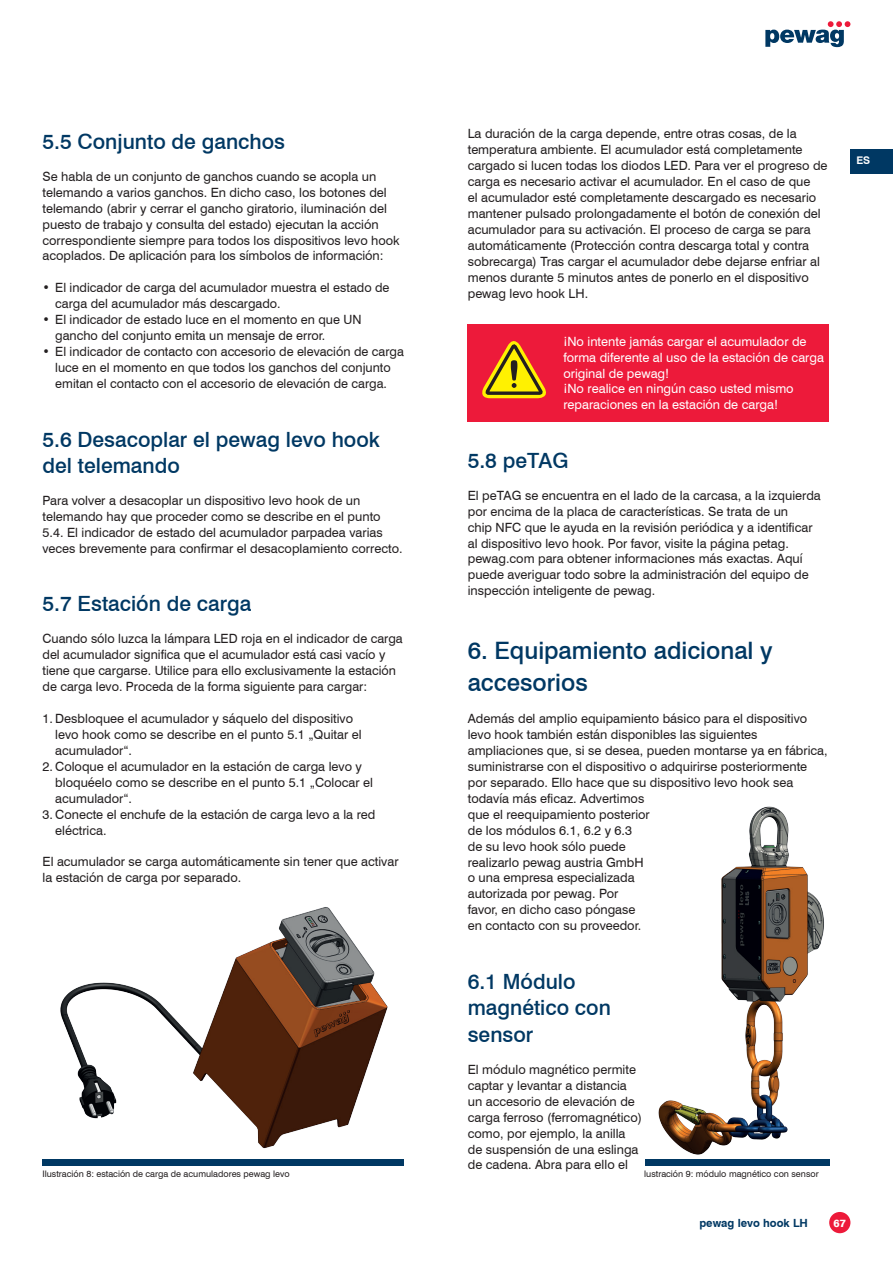
<style>
.page{position:relative;width:893px;height:1263px;background:#fff}
.page>*{position:absolute;margin:0;border:0;box-sizing:border-box;transform-origin:0 0}
.t1{font:500 24px/32px "Swiss 721 BT";color:#003863}
.t2{font:500 21px/26.5px "Swiss 721 BT";color:#003863}
.t3{font:12.75px/15.9px "Swiss 721 BT";color:#231f20}
.t4{font:12.75px/15.9px "Swiss 721 BT";color:#fff}
.t5{font:700 11.25px "Swiss 721 BT";color:#003863}
.t6{font:800 10.5px "Swiss 721 BT";color:#fff}
.t7{font:700 10.5px "Swiss 721 BT";color:#fff}
.t8{font:9px "Swiss 721 BT";color:#231f20}
</style>
<div class="page">
<div style="left:829px;top:1212px;width:21px;height:21px;background:#ed1a3a;border-radius:50%"></div>
<svg style="left:765px;top:21px;width:85px;height:26px"></svg>
<div style="left:850px;top:149px;width:43px;height:25px;background:#003863"></div>
<div style="left:468px;top:324px;width:361px;height:97px;background:#ed1a3a"></div>
<svg style="left:482px;top:341px;width:64px;height:58px"></svg>
<div style="left:43px;top:1159px;width:361px;height:6px;background:#003863"></div>
<img style="left:60px;top:907px;width:328px;height:242px">
<img style="left:658px;top:806px;width:166px;height:349px">
<div style="left:645px;top:1159px;width:185px;height:6px;background:#003863"></div>
<h2 class="t2" style="left:43px;top:128px;width:244px">5.5 Conjunto de ganchos</h2>
<p class="t3" style="left:43px;top:168px;width:359px">Se habla de un conjunto de ganchos cuando se acopla un telemando a varios ganchos. En dicho caso, los botones del telemando (abrir y cerrar el gancho giratorio, iluminación del puesto de trabajo y consulta del estado) ejecutan la acción correspondiente siempre para todos los dispositivos levo hook acoplados. De aplicación para los símbolos de información:</p>
<p class="t3" style="left:55px;top:280px;width:336px;text-indent:-13px">• El indicador de carga del acumulador muestra el estado de carga del acumulador más descargado.</p>
<p class="t3" style="left:55px;top:312px;width:308px;text-indent:-13px">• El indicador de estado luce en el momento en que UN gancho del conjunto emita un mensaje de error.</p>
<p class="t3" style="left:43px;top:344px;width:363px;text-align:center">• El indicador de contacto con accesorio de elevación de carga luce en el momento en que todos los ganchos del conjunto emitan el contacto con el accesorio de elevación de carga.</p>
<p class="t3" style="left:468px;top:126px;width:361px">La duración de la carga depende, entre otras cosas, de la temperatura ambiente. El acumulador está completamente cargado si lucen todas los diodos LED. Para ver el progreso de carga es necesario activar el acumulador. En el caso de que<br>el acumulador esté completamente descargado es necesario mantener pulsado prolongadamente el botón de conexión del acumulador para su activación. El proceso de carga se para automáticamente (Protección contra descarga total y contra sobrecarga) Tras cargar el acumulador debe dejarse enfriar al menos durante 5 minutos antes de ponerlo en el dispositivo pewag levo hook LH.</p>
<p class="t4" style="left:563px;top:333px;width:262px">¡No intente jamás cargar el acumulador de forma diferente al uso de la estación de carga original de pewag!<br>¡No realice en ningún caso usted mismo reparaciones en la estación de carga!</p>
<h2 class="t2" style="left:43px;top:426px;width:339px">5.6 Desacoplar el pewag levo hook del telemando</h2>
<p class="t3" style="left:43px;top:492px;width:362px">Para volver a desacoplar un dispositivo levo hook de un telemando hay que proceder como se describe en el punto 5.4. El indicador de estado del acumulador parpadea varias veces brevemente para confirmar el desacoplamiento correcto.</p>
<h2 class="t2" style="left:43px;top:590px;width:210px">5.7 Estación de carga</h2>
<p class="t3" style="left:43px;top:631px;width:362px">Cuando sólo luzca la lámpara LED roja en el indicador de carga del acumulador significa que el acumulador está casi vacío y tiene que cargarse. Utilice para ello exclusivamente la estación de carga levo. Proceda de la forma siguiente para cargar:</p>
<p class="t3" style="left:55px;top:710px;width:308px;text-indent:-13px">1. Desbloquee el acumulador y sáquelo del dispositivo levo hook como se describe en el punto 5.1 „Quitar el acumulador“.</p>
<p class="t3" style="left:55px;top:758px;width:319px;text-indent:-13px">2. Coloque el acumulador en la estación de carga levo y bloquéelo como se describe en el punto 5.1 „Colocar el acumulador“.</p>
<p class="t3" style="left:55px;top:806px;width:322px;text-indent:-13px">3. Conecte el enchufe de la estación de carga levo a la red eléctrica.</p>
<p class="t3" style="left:43px;top:854px;width:358px">El acumulador se carga automáticamente sin tener que activar la estación de carga por separado.</p>
<h2 class="t2" style="left:468px;top:447px;width:102px">5.8 peTAG</h2>
<p class="t3" style="left:468px;top:487px;width:355px">El peTAG se encuentra en el lado de la carcasa, a la izquierda por encima de la placa de características. Se trata de un<br>chip NFC que le ayuda en la revisión periódica y a identificar al dispositivo levo hook. Por favor, visite la página petag. pewag.com para obtener informaciones más exactas. Aquí puede averiguar todo sobre la administración del equipo de inspección inteligente de pewag.</p>
<h1 class="t1" style="left:468px;top:634px;width:306px">6. Equipamiento adicional y accesorios</h1>
<p class="t3" style="left:468px;top:710px;width:361px">Además del amplio equipamiento básico para el dispositivo levo hook también están disponibles las siguientes ampliaciones que, si se desea, pueden montarse ya en fábrica, suministrarse con el dispositivo o adquirirse posteriormente por separado. Ello hace que su dispositivo levo hook sea todavía más eficaz. Advertimos<br>que el reequipamiento posterior<br>de los módulos 6.1, 6.2 y 6.3<br>de su levo hook sólo puede<br>realizarlo pewag austria GmbH<br>o una empresa especializada<br>autorizada por pewag. Por<br>favor, en dicho caso póngase<br>en contacto con su proveedor.</p>
<h2 class="t2" style="left:468px;top:968px;width:145px">6.1 Módulo magnético con sensor</h2>
<p class="t3" style="left:468px;top:1061px;width:176px">El módulo magnético permite captar y levantar a distancia un accesorio de elevación de carga ferroso (ferromagnético) como, por ejemplo, la anilla de suspensión de una eslinga de cadena. Abra para ello el</p>
<p class="t8" style="left:43px;top:1168px;width:249px">Ilustración 8: estación de carga de acumuladores pewag levo</p>
<p class="t8" style="left:644px;top:1168px;width:176px">lustración 9: módulo magnético con sensor</p>
<p class="t7" style="left:856px;top:154px;width:15px">ES</p>
<p class="t5" style="left:699px;top:1216px;width:110px">pewag levo hook LH</p>
<p class="t6" style="left:834px;top:1216px;width:14px">67</p>
</div>
